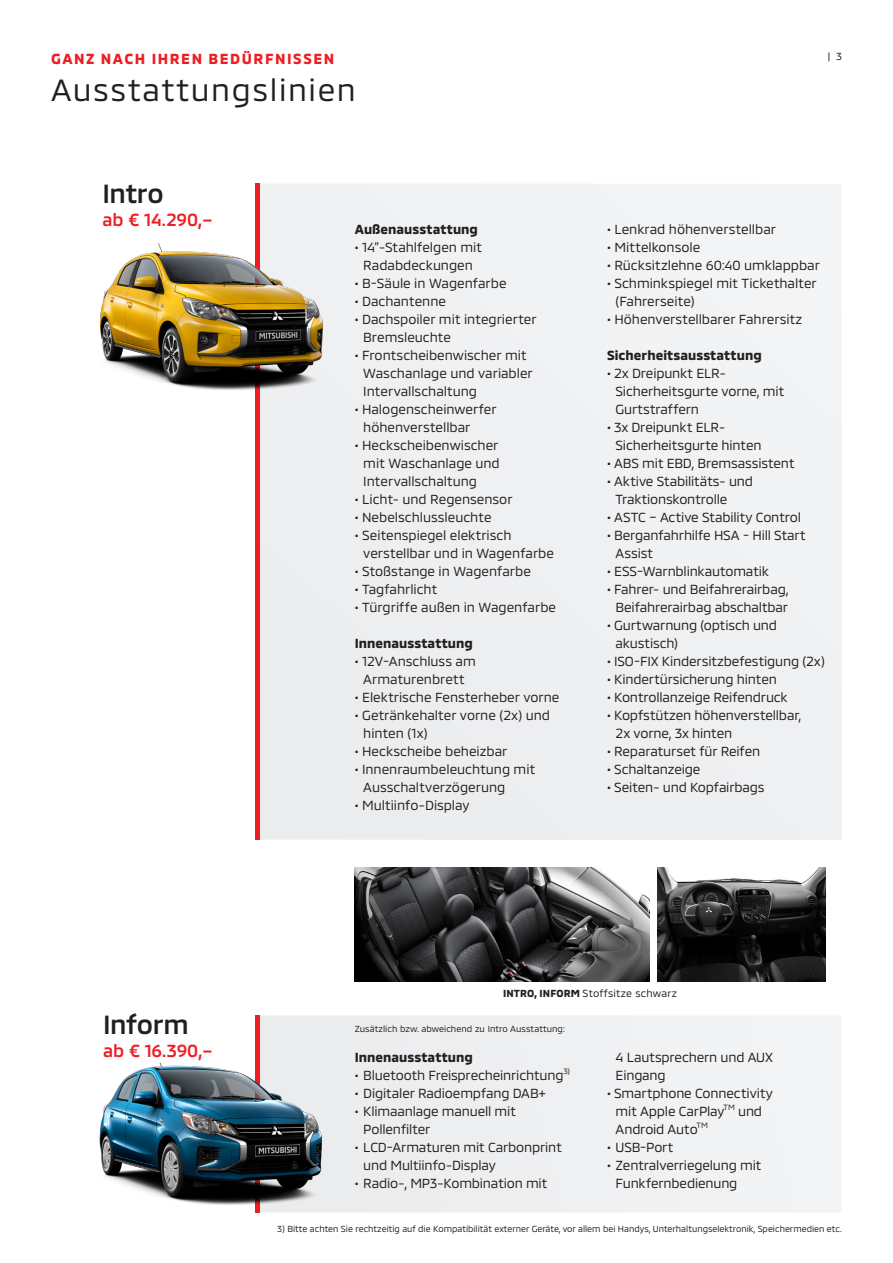
<style>
.page{position:relative;width:893px;height:1263px;background:#fff}
.page>*{position:absolute;margin:0;border:0;box-sizing:border-box;transform-origin:0 0}
.t1{font:31.5px "MMC";letter-spacing:.05em;color:#231f20}
.t2{font:500 27px "MMC";letter-spacing:-.01em;color:#231f20}
.t3{font:500 18px "MMC";letter-spacing:-.005em;color:#ee1d23}
.t4{font:700 15px "MMC";letter-spacing:.1em;color:#ee1d23}
.Lopende_teksten{font:13.5px/18px "MMC";letter-spacing:-.005em;color:#231f20}
.Lopende_teksten-2{font:700 13.5px "MMC";letter-spacing:.005em;color:#231f20}
.t5{font:10.5px "MMC";letter-spacing:.02em;color:#231f20}
.Reifenübersicht{font:9px "MMC Trial 1";color:#231f20}
.Lopende_teksten-3{font:7.8px "MMC";color:#231f20}
.s1{font-weight:700}
</style>
<div class="page">
<div style="left:256px;top:183px;width:586px;height:657px;background:#eef0f2"></div>
<hr style="left:256px;top:183px;width:4px;height:657px;background:#ee1d23">
<img style="left:657px;top:868px;width:168px;height:114px">
<img style="left:355px;top:868px;width:295px;height:114px">
<div style="left:258px;top:1015px;width:583px;height:197px;background:#eef0f2"></div>
<img style="left:99px;top:1015px;width:223px;height:198px">
<img style="left:100px;top:197px;width:223px;height:235px">
<p class="t4" style="left:51px;top:47px;width:285px">GANZ NACH IHREN BEDÜRFNISSEN</p>
<p class="t1" style="left:51px;top:64px;width:306px">Ausstattungslinien</p>
<p class="t2" style="left:102px;top:172px;width:63px">Intro</p>
<p class="t3" style="left:102px;top:205px;width:112px">ab € 14.290,–</p>
<p class="Lopende_teksten-2" style="left:355px;top:219px;width:125px">Außenausstattung</p>
<p class="Lopende_teksten" style="left:355px;top:237px;width:129px;text-align:center">• 14”-Stahlfelgen mit<br>Radabdeckungen</p>
<p class="Lopende_teksten" style="left:355px;top:273px;width:153px">• B-Säule in Wagenfarbe</p>
<p class="Lopende_teksten" style="left:355px;top:291px;width:93px">• Dachantenne</p>
<p class="Lopende_teksten" style="left:363px;top:309px;width:175px;text-indent:-9px">• Dachspoiler mit integrierter<br>Bremsleuchte</p>
<p class="Lopende_teksten" style="left:363px;top:345px;width:171px;text-indent:-9px">• Frontscheibenwischer mit<br>Waschanlage und variabler<br>Intervallschaltung</p>
<p class="Lopende_teksten" style="left:363px;top:399px;width:135px;text-indent:-9px">• Halogenscheinwerfer höhenverstellbar</p>
<p class="Lopende_teksten" style="left:363px;top:435px;width:138px;text-align:justify;text-indent:-9px">• Heckscheibenwischer mit Waschanlage und Intervallschaltung</p>
<p class="Lopende_teksten" style="left:355px;top:489px;width:159px">• Licht- und Regensensor</p>
<p class="Lopende_teksten" style="left:355px;top:507px;width:138px">• Nebelschlussleuchte</p>
<p class="Lopende_teksten" style="left:363px;top:525px;width:192px;text-indent:-9px">• Seitenspiegel elektrisch verstellbar und in Wagenfarbe</p>
<p class="Lopende_teksten" style="left:355px;top:561px;width:178px">• Stoßstange in Wagenfarbe</p>
<p class="Lopende_teksten" style="left:355px;top:579px;width:84px">• Tagfahrlicht</p>
<p class="Lopende_teksten" style="left:355px;top:597px;width:203px">• Türgriffe außen in Wagenfarbe</p>
<p class="Lopende_teksten-2" style="left:355px;top:633px;width:120px">Innenausstattung</p>
<p class="Lopende_teksten" style="left:355px;top:651px;width:123px;text-align:center">• 12V-Anschluss am<br>Armaturenbrett</p>
<p class="Lopende_teksten" style="left:355px;top:687px;width:206px">• Elektrische Fensterheber vorne</p>
<p class="Lopende_teksten" style="left:363px;top:705px;width:188px;text-indent:-9px">• Getränkehalter vorne (2x) und hinten (1x)</p>
<p class="Lopende_teksten" style="left:355px;top:741px;width:154px">• Heckscheibe beheizbar</p>
<p class="Lopende_teksten" style="left:363px;top:759px;width:173px;text-indent:-9px">• Innenraumbeleuchtung mit<br>Ausschaltverzögerung</p>
<p class="Lopende_teksten" style="left:355px;top:795px;width:116px">• Multiinfo-Display</p>
<p class="t5" style="left:828px;top:48px;width:16px">| 3</p>
<p class="Lopende_teksten" style="left:607px;top:219px;width:170px">• Lenkrad höhenverstellbar</p>
<p class="Lopende_teksten" style="left:607px;top:237px;width:95px">• Mittelkonsole</p>
<p class="Lopende_teksten" style="left:607px;top:255px;width:214px">• Rücksitzlehne 60:40 umklappbar</p>
<p class="Lopende_teksten" style="left:616px;top:273px;width:203px;text-indent:-9px">• Schminkspiegel mit Tickethalter (Fahrerseite)</p>
<p class="Lopende_teksten" style="left:607px;top:309px;width:197px">• Höhenverstellbarer Fahrersitz</p>
<p class="Lopende_teksten-2" style="left:607px;top:345px;width:156px">Sicherheitsausstattung</p>
<p class="Lopende_teksten" style="left:616px;top:363px;width:170px;text-indent:-9px">• 2x Dreipunkt ELR-<br>Sicherheitsgurte vorne, mit<br>Gurtstraffern</p>
<p class="Lopende_teksten" style="left:616px;top:417px;width:147px;text-indent:-9px">• 3x Dreipunkt ELR-<br>Sicherheitsgurte hinten</p>
<p class="Lopende_teksten" style="left:607px;top:453px;width:189px">• ABS mit EBD, Bremsassistent</p>
<p class="Lopende_teksten" style="left:616px;top:471px;width:139px;text-indent:-9px">• Aktive Stabilitäts- und<br>Traktionskontrolle</p>
<p class="Lopende_teksten" style="left:607px;top:507px;width:195px">• ASTC – Active Stability Control</p>
<p class="Lopende_teksten" style="left:616px;top:525px;width:192px;text-indent:-9px">• Berganfahrhilfe HSA - Hill Start<br>Assist</p>
<p class="Lopende_teksten" style="left:607px;top:561px;width:163px">• ESS-Warnblinkautomatik</p>
<p class="Lopende_teksten" style="left:607px;top:579px;width:183px;text-align:center">• Fahrer- und Beifahrerairbag,<br>Beifahrerairbag abschaltbar</p>
<p class="Lopende_teksten" style="left:616px;top:615px;width:163px;text-indent:-9px">• Gurtwarnung (optisch und akustisch)</p>
<p class="Lopende_teksten" style="left:607px;top:651px;width:219px">• ISO-FIX Kindersitzbefestigung (2x)</p>
<p class="Lopende_teksten" style="left:607px;top:669px;width:171px">• Kindertürsicherung hinten</p>
<p class="Lopende_teksten" style="left:607px;top:687px;width:182px">• Kontrollanzeige Reifendruck</p>
<p class="Lopende_teksten" style="left:616px;top:705px;width:187px;text-indent:-9px">• Kopfstützen höhenverstellbar,<br>2x vorne, 3x hinten</p>
<p class="Lopende_teksten" style="left:607px;top:741px;width:155px">• Reparaturset für Reifen</p>
<p class="Lopende_teksten" style="left:607px;top:759px;width:95px">• Schaltanzeige</p>
<p class="Lopende_teksten" style="left:607px;top:777px;width:159px">• Seiten- und Kopfairbags</p>
<p class="t2" style="left:103px;top:1002px;width:87px">Inform</p>
<p class="t3" style="left:103px;top:1036px;width:111px">ab € 16.390,–</p>
<p class="t5" style="left:503px;top:984px;width:175px"><span class="s1">INTRO, INFORM</span> Stoffsitze schwarz</p>
<p class="Reifenübersicht" style="left:355px;top:1023px;width:212px">Zusätzlich bzw. abweichend zu Intro Ausstattung:</p>
<p class="Lopende_teksten-2" style="left:355px;top:1047px;width:120px">Innenausstattung</p>
<p class="Lopende_teksten" style="left:355px;top:1065px;width:210px">• Bluetooth Freisprecheinrichtung</p>
<p class="Lopende_teksten-3" style="left:563px;top:1065px;width:8px">3)</p>
<p class="Lopende_teksten" style="left:355px;top:1083px;width:193px">• Digitaler Radioempfang DAB+</p>
<p class="Lopende_teksten" style="left:363px;top:1101px;width:154px;text-indent:-9px">• Klimaanlage manuell mit<br>Pollenfilter</p>
<p class="Lopende_teksten" style="left:363px;top:1137px;width:200px;text-indent:-9px">• LCD-Armaturen mit Carbonprint und Multiinfo-Display</p>
<p class="Lopende_teksten" style="left:355px;top:1173px;width:194px">• Radio-, MP3-Kombination mit</p>
<p class="Lopende_teksten" style="left:616px;top:1047px;width:159px">4 Lautsprechern und AUX<br>Eingang</p>
<p class="Lopende_teksten" style="left:616px;top:1083px;width:159px;text-indent:-9px">• Smartphone Connectivity mit Apple CarPlay</p>
<p class="Lopende_teksten-3" style="left:723px;top:1101px;width:13px">TM</p>
<p class="Lopende_teksten" style="left:738px;top:1101px;width:25px">und</p>
<p class="Lopende_teksten" style="left:616px;top:1119px;width:84px">Android Auto</p>
<p class="Lopende_teksten-3" style="left:696px;top:1119px;width:13px">TM</p>
<p class="Lopende_teksten" style="left:607px;top:1137px;width:68px">• USB-Port</p>
<p class="Lopende_teksten" style="left:616px;top:1155px;width:147px;text-indent:-9px">• Zentralverriegelung mit<br>Funkfernbedienung</p>
<p class="Reifenübersicht" style="left:277px;top:1223px;width:566px">3) Bitte achten Sie rechtzeitig auf die Kompatibilität externer Geräte, vor allem bei Handys, Unterhaltungselektronik, Speichermedien etc.</p>
</div>
